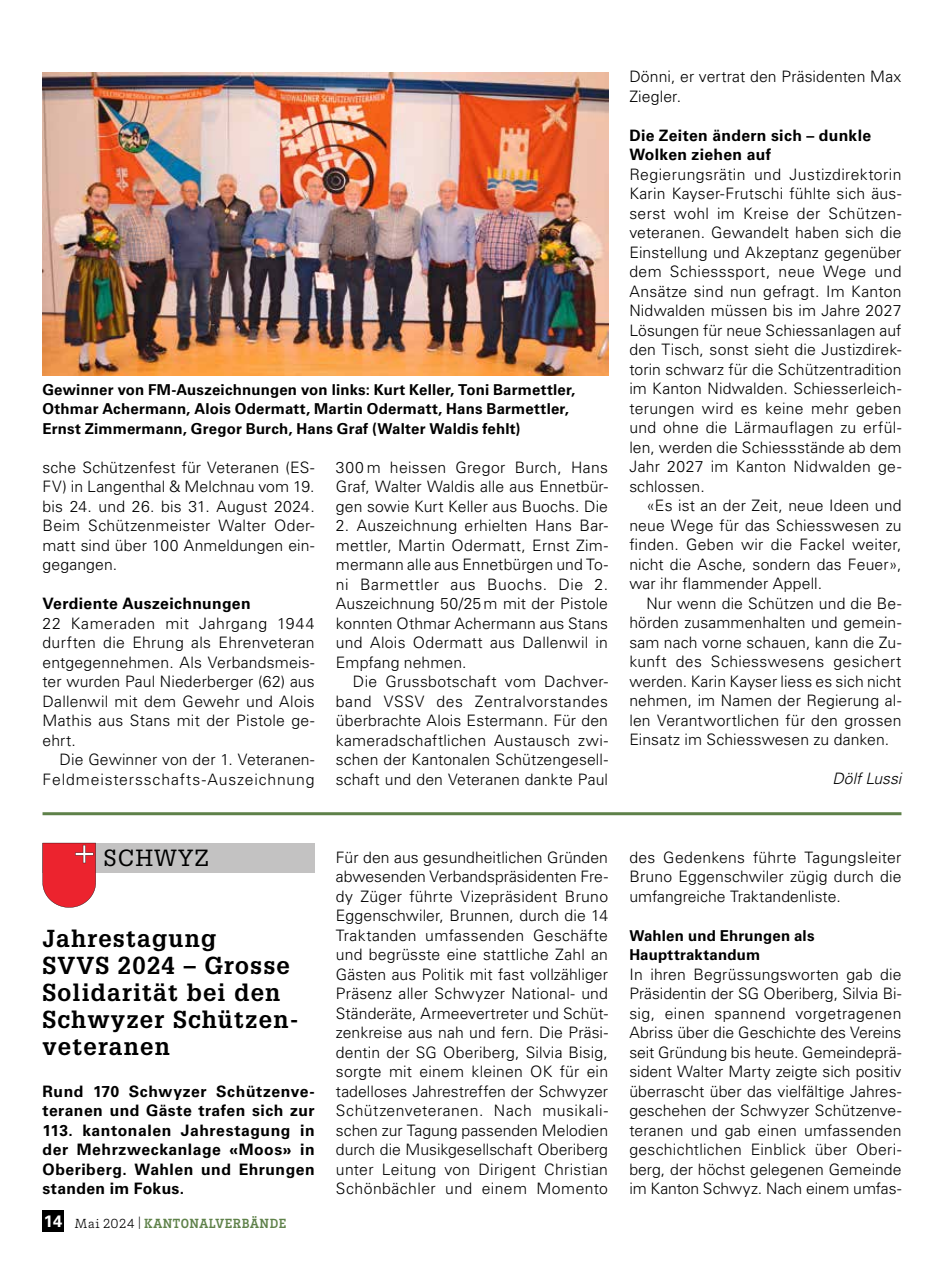
<style>
.page{position:relative;width:944px;height:1263px;background:#fff}
.page>*{position:absolute;margin:0;border:0;box-sizing:border-box;transform-origin:0 0}
.t1{font:700 24px/27px "Glypha LT Std";letter-spacing:.05em;color:#000}
.t2{font:22.8px "Glypha LT Std";letter-spacing:.05em;color:#000}
.t3{font:700 16.5px "Univers LT Std";color:#fff}
.t4{font:300 15.75px/19.5px "Univers LT Std";letter-spacing:.01em;color:#000;text-align:justify}
.t5{font:700 15.75px/19.5px "Univers LT Std";letter-spacing:.025em;color:#000}
.t6{font:300 15.75px/19.5px "Univers LT Std";letter-spacing:.05em;color:#000;text-align:right}
.t7{font:italic 300 15.75px "Univers LT Std";color:#000}
.t8{font:700 15px/19.5px "Univers LT Std";letter-spacing:.01em;color:#000}
.t9{font:700 13.65px "Brix Slab";letter-spacing:.045em;color:#5e8149;scale:.93 1}
.s1{font-weight:300;font-size:13.5px;color:#000}
</style>
<div class="page">
<div style="left:43px;top:1210px;width:21px;height:21px;background:#000"></div>
<img style="left:43px;top:72px;width:565px;height:303px">
<hr style="left:43px;top:812px;width:858px;height:3px;background:#5e8149">
<div style="left:43px;top:843px;width:272px;height:29px;background:#c3c2c2"></div>
<svg style="left:43px;top:843px;width:53px;height:64px"></svg>
<p class="t8" style="left:43px;top:380px;width:534px">Gewinner von FM-Auszeichnungen von links: Kurt Keller, Toni Barmettler,<br>Othmar Achermann, Alois Odermatt, Martin Odermatt, Hans Barmettler,<br>Ernst Zimmermann, Gregor Burch, Hans Graf (Walter Waldis fehlt)</p>
<p class="t4" style="left:43px;top:457px;width:274px">sche Schützenfest für Veteranen (ES-FV) in Langenthal &amp; Melchnau vom 19. bis 24. und 26. bis 31. August 2024.<br>Beim Schützenmeister Walter Oder&shy;matt sind über 100 Anmeldungen ein&shy;gegangen.</p>
<p class="t5" style="left:43px;top:594px;width:210px">Verdiente Auszeichnungen</p>
<p class="t4" style="left:43px;top:613px;width:274px">22 Kameraden mit Jahrgang 1944 durften die Ehrung als Ehrenveteran entgegennehmen. Als Verbandsmeis&shy;ter wurden Paul Niederberger (62) aus Dallenwil mit dem Gewehr und Alois Mathis aus Stans mit der Pistole ge&shy;ehrt.</p>
<p class="t6" style="left:43px;top:750px;width:274px">Die Gewinner von der 1. Veteranen-<br>Feldmeistersschafts-Auszeichnung</p>
<p class="t4" style="left:336px;top:457px;width:274px">300 m heissen Gregor Burch, Hans Graf, Walter Waldis alle aus Ennetbür&shy;gen sowie Kurt Keller aus Buochs. Die</p>
<p class="t4" style="left:336px;top:516px;width:274px">2. Auszeichnung erhielten Hans Bar&shy;mettler, Martin Odermatt, Ernst Zim&shy;mermann alle aus Ennetbürgen und To&shy;ni Barmettler aus Buochs. Die 2.<br>Auszeichnung 50/25m mit der Pistole konnten Othmar Achermann aus Stans und Alois Odermatt aus Dallenwil in Empfang nehmen.</p>
<p class="t4" style="left:336px;top:672px;width:274px;text-indent:17px">Die Grussbotschaft vom Dachver&shy;band VSSV des Zentralvorstandes überbrachte Alois Estermann. Für den kameradschaftlichen Austausch zwi&shy;schen der Kantonalen Schützengesell&shy;schaft und den Veteranen dankte Paul</p>
<p class="t4" style="left:629px;top:67px;width:274px">Dönni, er vertrat den Präsidenten Max<br>Ziegler.</p>
<p class="t5" style="left:629px;top:126px;width:243px">Die Zeiten ändern sich – dunkle<br>Wolken ziehen auf</p>
<p class="t4" style="left:629px;top:165px;width:274px">Regierungsrätin und Justizdirektorin Karin Kayser-Frutschi fühlte sich äus&shy;serst wohl im Kreise der Schützen&shy;veteranen. Gewandelt haben sich die Einstellung und Akzeptanz gegenüber dem Schiesssport, neue Wege und Ansätze sind nun gefragt. Im Kanton Nidwalden müssen bis im Jahre 2027<br>Lösungen für neue Schiessanlagen auf den Tisch, sonst sieht die Justizdirek&shy;torin schwarz für die Schützentradition im Kanton Nidwalden. Schiesserleich&shy;terungen wird es keine mehr geben und ohne die Lärmauflagen zu erfül&shy;len, werden die Schiessstände ab dem Jahr 2027 im Kanton Nidwalden ge&shy;schlossen.</p>
<p class="t4" style="left:629px;top:496px;width:274px;text-indent:17px">«Es ist an der Zeit, neue Ideen und neue Wege für das Schiesswesen zu finden. Geben wir die Fackel weiter, nicht die Asche, sondern das Feuer», war ihr flammender Appell.</p>
<p class="t4" style="left:629px;top:594px;width:274px;text-indent:17px">Nur wenn die Schützen und die Be&shy;hörden zusammenhalten und gemein&shy;sam nach vorne schauen, kann die Zu&shy;kunft des Schiesswesens gesichert werden. Karin Kayser liess es sich nicht nehmen, im Namen der Regierung al&shy;len Verantwortlichen für den grossen Einsatz im Schiesswesen zu danken.</p>
<p class="t7" style="left:832px;top:769px;width:71px">Dölf Lussi</p>
<h2 class="t2" style="left:104px;top:844px;width:106px">SCHWYZ</h2>
<h1 class="t1" style="left:43px;top:924px;width:258px">Jahrestagung<br>SVVS 2024 – Grosse<br>Solidarität bei den<br>Schwyzer Schützen&shy;veteranen</h1>
<p class="t5" style="left:43px;top:1081px;width:274px;text-align:justify">Rund 170 Schwyzer Schützenve&shy;teranen und Gäste trafen sich zur 113. kantonalen Jahrestagung in der Mehrzweckanlage «Moos» in Oberiberg. Wahlen und Ehrungen standen im Fokus.</p>
<p class="t3" style="left:44px;top:1211px;width:20px">14</p>
<p class="t9" style="left:75px;top:1214px;width:229px"><span class="s1">Mai 2024 |</span> KANTONALVERBÄNDE</p>
<p class="t4" style="left:336px;top:847px;width:274px">Für den aus gesundheitlichen Gründen abwesenden Verbandspräsidenten Fre&shy;dy Züger führte Vizepräsident Bruno Eggenschwiler, Brunnen, durch die 14<br>Traktanden umfassenden Geschäfte und begrüsste eine stattliche Zahl an Gästen aus Politik mit fast vollzähliger Präsenz aller Schwyzer National- und Ständeräte, Armeevertreter und Schüt&shy;zenkreise aus nah und fern. Die Präsi&shy;dentin der SG Oberiberg, Silvia Bisig, sorgte mit einem kleinen OK für ein tadelloses Jahrestreffen der Schwyzer Schützenveteranen. Nach musikali&shy;schen zur Tagung passenden Melodien durch die Musikgesellschaft Oberiberg unter Leitung von Dirigent Christian Schönbächler und einem Momento</p>
<p class="t4" style="left:629px;top:847px;width:274px">des Gedenkens führte Tagungsleiter Bruno Eggenschwiler zügig durch die umfangreiche Traktandenliste.</p>
<p class="t8" style="left:629px;top:926px;width:187px">Wahlen und Ehrungen als<br>Haupttraktandum</p>
<p class="t4" style="left:629px;top:964px;width:274px">In ihren Begrüssungsworten gab die Präsidentin der SG Oberiberg, Silvia Bi&shy;sig, einen spannend vorgetragenen Abriss über die Geschichte des Vereins seit Gründung bis heute. Gemeindeprä&shy;sident Walter Marty zeigte sich positiv überrascht über das vielfältige Jahres&shy;geschehen der Schwyzer Schützenve&shy;teranen und gab einen umfassenden geschichtlichen Einblick über Oberi&shy;berg, der höchst gelegenen Gemeinde im Kanton Schwyz. Nach einem umfas-</p>
</div>
